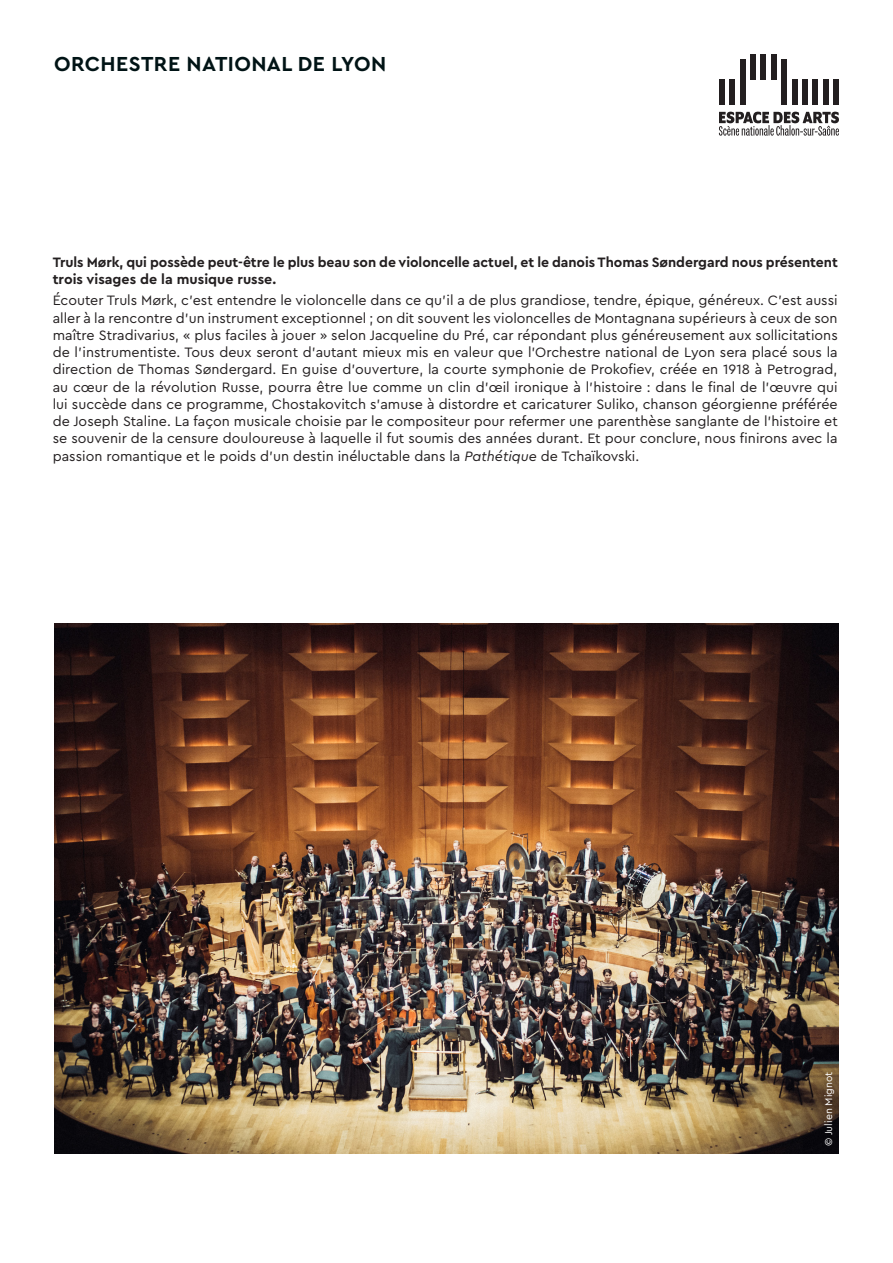
<style>
.page{position:relative;width:893px;height:1263px;background:#fff}
.page>*{position:absolute;margin:0;border:0;box-sizing:border-box;transform-origin:0 0}
.t1{font:700 21.3px "Cera PRO";letter-spacing:.02em;color:#001315}
.Texte{font:14.25px/17.2px "Cera PRO";color:#231f20;text-align:justify}
.Texte-2{font:700 14.25px/17.2px "Cera PRO";letter-spacing:-.005em;color:#231f20}
.t2{font:10.5px "Cera PRO";color:#fff}
.s1{font-style:italic}
</style>
<div class="page">
<div style="left:719px;top:80px;width:5px;height:25px;background:#231f20"></div>
<div style="left:729px;top:80px;width:6px;height:25px;background:#231f20"></div>
<div style="left:740px;top:60px;width:5px;height:45px;background:#231f20"></div>
<div style="left:750px;top:54px;width:6px;height:26px;background:#231f20"></div>
<div style="left:761px;top:54px;width:5px;height:26px;background:#231f20"></div>
<div style="left:771px;top:54px;width:5px;height:26px;background:#231f20"></div>
<div style="left:781px;top:60px;width:6px;height:45px;background:#231f20"></div>
<div style="left:792px;top:80px;width:5px;height:25px;background:#231f20"></div>
<div style="left:802px;top:80px;width:6px;height:25px;background:#231f20"></div>
<div style="left:813px;top:80px;width:5px;height:25px;background:#231f20"></div>
<div style="left:823px;top:80px;width:5px;height:25px;background:#231f20"></div>
<div style="left:833px;top:80px;width:6px;height:25px;background:#231f20"></div>
<svg style="left:719px;top:112px;width:120px;height:24px"></svg>
<img style="left:54px;top:623px;width:784px;height:531px">
<h1 class="t1" style="left:54px;top:50px;width:333px">ORCHESTRE NATIONAL DE LYON</h1>
<p class="Texte-2" style="left:53px;top:253px;width:787px">Truls Mørk, qui possède peut-être le plus beau son de violoncelle actuel, et le danois Thomas Søndergard nous présentent trois visages de la musique russe.</p>
<p class="Texte" style="left:53px;top:291px;width:786px">Écouter Truls Mørk, c’est entendre le violoncelle dans ce qu’il a de plus grandiose, tendre, épique, généreux. C’est aussi aller à la rencontre d’un instrument exceptionnel ; on dit souvent les violoncelles de Montagnana supérieurs à ceux de son maître Stradivarius, « plus faciles à jouer » selon Jacqueline du Pré, car répondant plus généreusement aux sollicitations de l’instrumentiste. Tous deux seront d’autant mieux mis en valeur que l’Orchestre national de Lyon sera placé sous la direction de Thomas Søndergard. En guise d’ouverture, la courte symphonie de Prokofiev, créée en 1918 à Petrograd, au cœur de la révolution Russe, pourra être lue comme un clin d’œil ironique à l’histoire : dans le final de l’œuvre qui lui succède dans ce programme, Chostakovitch s’amuse à distordre et caricaturer Suliko, chanson géorgienne préférée de Joseph Staline. La façon musicale choisie par le compositeur pour refermer une parenthèse sanglante de l’histoire et se souvenir de la censure douloureuse à laquelle il fut soumis des années durant. Et pour conclure, nous finirons avec la passion romantique et le poids d’un destin inéluctable dans la <span class="s1">Pathétique</span> de Tchaïkovski.</p>
<p class="t2" style="left:821px;top:1146px;width:76px;rotate:-90deg">© Julien Mignot</p>
</div>
